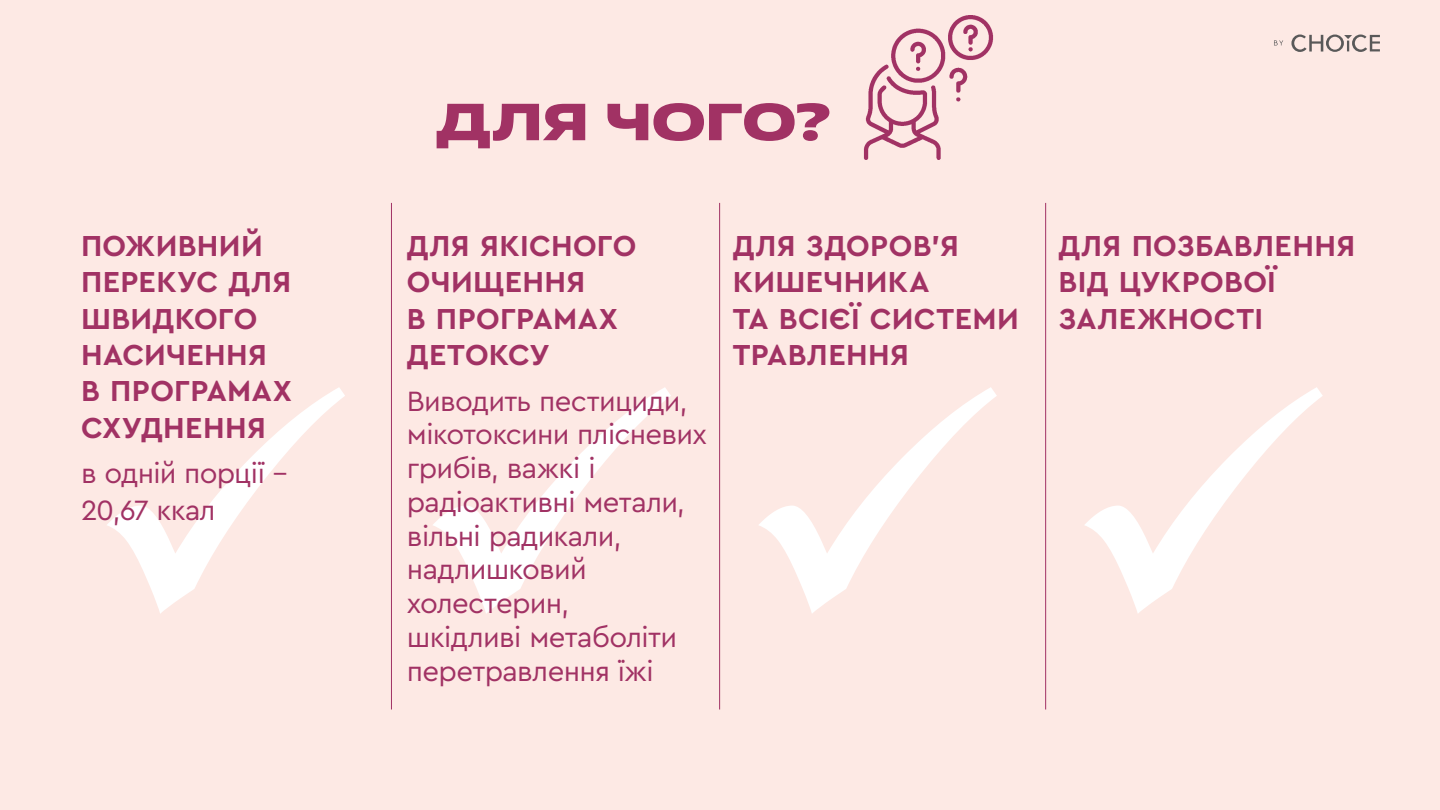
<style>
.page{position:relative;width:1440px;height:810px;background:#fde9e4}
.page>*{position:absolute;margin:0;border:0;box-sizing:border-box;transform-origin:0 0}
.t1{font:800 expanded 52.05px "Fact";letter-spacing:-.03em;color:#a13264;scale:1.1 1}
.osn{font:700 30.3px/36.4px "Cera Pro";letter-spacing:.015em;color:#a13264}
.osn-2{font:29.25px/33.8px "Cera Pro";letter-spacing:-.025em;color:#a13264}
</style>
<div class="page">
<svg style="left:1291px;top:35px;width:89px;height:17px"></svg>
<svg style="left:1274px;top:40px;width:9px;height:5px"></svg>
<img style="left:863px;top:16px;width:131px;height:144px">
<hr style="left:391px;top:203px;width:1px;height:507px;background:#a13264">
<hr style="left:719px;top:203px;width:1px;height:507px;background:#a13264">
<hr style="left:1045px;top:203px;width:1px;height:507px;background:#a13264">
<p class="osn" style="left:81px;top:226px;width:212px">ПОЖИВНИЙ<br>ПЕРЕКУС ДЛЯ<br>ШВИДКОГО<br>НАСИЧЕННЯ<br>В ПРОГРАМАХ<br>СХУДНЕННЯ</p>
<p class="osn-2" style="left:81px;top:454px;width:208px;line-height:36.4px">в одній порції –<br>20,67 ккал</p>
<p class="t1" style="left:435px;top:87px;width:362px">ДЛЯ ЧОГО?</p>
<p class="osn" style="left:407px;top:226px;width:231px">ДЛЯ ЯКІСНОГО<br>ОЧИЩЕННЯ<br>В ПРОГРАМАХ<br>ДЕТОКСУ</p>
<p class="osn-2" style="left:407px;top:383px;width:302px">Виводить пестициди, мікотоксини плісневих грибів, важкі і радіоактивні метали, вільні радикали, надлишковий холестерин,<br>шкідливі метаболіти перетравлення їжі</p>
<p class="osn" style="left:733px;top:226px;width:288px">ДЛЯ ЗДОРОВ’Я<br>КИШЕЧНИКА<br>ТА ВСІЄЇ СИСТЕМИ<br>ТРАВЛЕННЯ</p>
<p class="osn" style="left:1059px;top:226px;width:298px">ДЛЯ ПОЗБАВЛЕННЯ<br>ВІД ЦУКРОВОЇ<br>ЗАЛЕЖНОСТІ</p>
</div>
